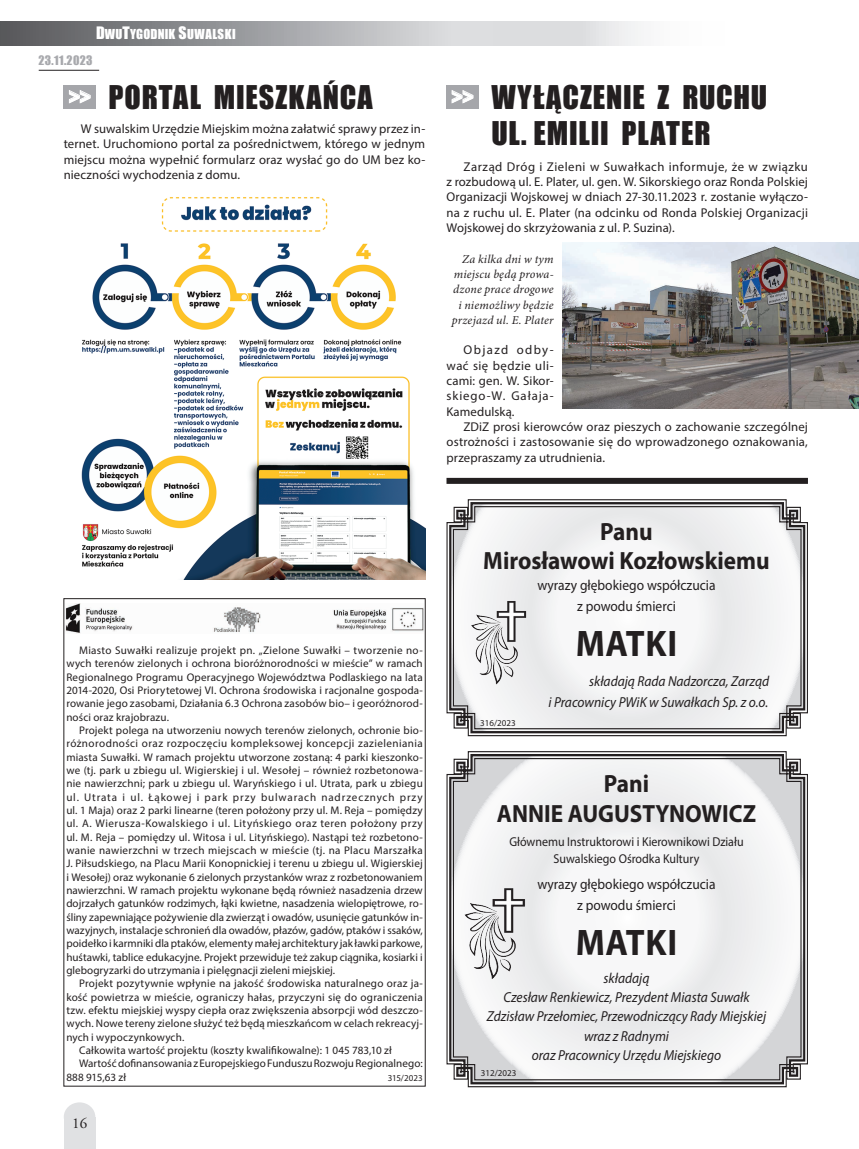
<style>
.page{position:relative;width:859px;height:1149px;background:#fff}
.page>*{position:absolute;margin:0;border:0;box-sizing:border-box;transform-origin:0 0}
.t1{font:700 37.05px "Myriad Pro";color:#231f20;scale:.93 1}
.t2{font:30px/36px "Impact";letter-spacing:.03em;color:#231f20}
.t3{font:700 24.9px/29px "Myriad Pro";color:#231f20;text-align:center;scale:.93 1}
.t4{font:24.45px "Impact";color:#fff;scale:.87 1}
.t5{font:15px "Adobe Garamond Pro";color:#231f20}
.t6{font:italic 14.55px/19.4px "Myriad Pro";color:#231f20;text-align:center;scale:.93 1}
.t7{font:14.55px/21px "Myriad Pro";color:#231f20;text-align:center;scale:.93 1}
.t8{font:12.9px/17.7px "Myriad Pro";color:#231f20;text-align:center;scale:.93 1}
.t9{font:12.75px/15.3px "Myriad Pro";letter-spacing:.01em;color:#231f20;text-align:justify}
.t10{font:12.6px "Impact";letter-spacing:.015em;color:#fff}
.t11{font:italic 12px/15.3px "Minion Pro";letter-spacing:.015em;color:#231f20;text-align:right}
.t12{font:12px "Impact";letter-spacing:.03em;color:#a8a9ad}
.t13{font:11.1px/13.4px "Myriad Pro";letter-spacing:.015em;color:#231f20;text-align:justify}
.t14{font:9px "Myriad Pro";color:#231f20}
.s1{font-size:15.75px}
</style>
<div class="page">
<hr style="left:39px;top:70px;width:60px;height:1px;background:#231f20">
<div style="left:64px;top:1101px;width:31px;height:29px;background:#e0e1e3;border-radius:50%"></div>
<div style="left:64px;top:1116px;width:31px;height:32px;background:#e0e1e3"></div>
<svg style="left:0;top:21px;width:641px;height:24px;background:#acadb0"></svg>
<svg style="left:448px;top:752px;width:358px;height:333px"></svg>
<svg style="left:452px;top:757px;width:350px;height:323px"></svg>
<img style="left:462px;top:886px;width:64px;height:94px">
<img style="left:66px;top:603px;width:357px;height:30px">
<svg style="left:446px;top:499px;width:362px;height:237px"></svg>
<svg style="left:448px;top:500px;width:358px;height:234px"></svg>
<svg style="left:452px;top:505px;width:350px;height:224px"></svg>
<img style="left:469px;top:600px;width:58px;height:86px">
<img style="left:81px;top:197px;width:344px;height:382px">
<div style="left:446px;top:477px;width:362px;height:6px;background:#231f20"></div>
<div style="left:446px;top:85px;width:33px;height:24px;background:#a5a6aa"></div>
<svg style="left:452px;top:90px;width:21px;height:13px"></svg>
<div style="left:64px;top:85px;width:32px;height:24px;background:#a5a6aa"></div>
<svg style="left:69px;top:90px;width:21px;height:13px"></svg>
<img style="left:562px;top:242px;width:297px;height:166px">
<p class="t10" style="left:96px;top:25px;width:141px"><span class="s1">D</span>WU<span class="s1">T</span>YGODNIK <span class="s1">S</span>UWALSKI</p>
<p class="t12" style="left:38px;top:51px;width:56px">23.11.2023</p>
<h2 class="t2" style="left:109px;top:78px;width:265px">PORTAL MIESZKAŃCA</h2>
<h3 class="t4" style="left:451px;top:78px;width:27px">&gt;&gt;</h3>
<p class="t9" style="left:64px;top:121px;width:363px;text-indent:17px">W suwalskim Urzędzie Miejskim można załatwić sprawy przez in&shy;ternet. Uruchomiono portal za pośrednictwem, którego w jednym miejscu można wypełnić formularz oraz wysłać go do UM bez ko&shy;nieczności wychodzenia z domu.</p>
<h2 class="t2" style="left:491px;top:78px;width:277px">WYŁĄCZENIE Z RUCHU<br>UL. EMILII PLATER</h2>
<p class="t9" style="left:446px;top:158px;width:363px;text-indent:17px">Zarząd Dróg i Zieleni w Suwałkach informuje, że w związku z rozbudową ul. E. Plater, ul. gen. W. Sikorskiego oraz Ronda Polskiej Organizacji Wojskowej w dniach 27-30.11.2023 r. zostanie wyłączo&shy;na z ruchu ul. E. Plater (na odcinku od Ronda Polskiej Organizacji Wojskowej do skrzyżowania z ul. P. Suzina).</p>
<p class="t11" style="left:452px;top:251px;width:103px">Za kilka dni w tym miejscu będą prowa&shy;dzone prace drogowe i niemożliwy będzie przejazd ul. E. Plater</p>
<p class="t9" style="left:446px;top:342px;width:109px;text-indent:17px">Objazd odby&shy;wać się będzie uli&shy;cami: gen. W. Sikor&shy;skiego-W. Gałaja-Kamedulską.</p>
<p class="t9" style="left:446px;top:419px;width:363px;text-indent:17px">ZDiZ prosi kierowców oraz pieszych o zachowanie szczególnej ostrożności i zastosowanie się do wprowadzonego oznakowania, przepraszamy za utrudnienia.</p>
<h3 class="t4" style="left:69px;top:78px;width:27px">&gt;&gt;</h3>
<p class="t13" style="left:66px;top:643px;width:358px;text-indent:13px">Miasto Suwałki realizuje projekt pn. „Zielone Suwałki – tworzenie no&shy;wych terenów zielonych i ochrona bioróżnorodności w mieście” w ramach Regionalnego Programu Operacyjnego Województwa Podlaskiego na lata 2014-2020, Osi Priorytetowej VI. Ochrona środowiska i racjonalne gospoda&shy;rowanie jego zasobami, Działania 6.3 Ochrona zasobów bio– i georóżnorod&shy;ności oraz krajobrazu.</p>
<p class="t13" style="left:66px;top:723px;width:358px;text-indent:13px">Projekt polega na utworzeniu nowych terenów zielonych, ochronie bio&shy;różnorodności oraz rozpoczęciu kompleksowej koncepcji zazieleniania miasta Suwałki. W ramach projektu utworzone zostaną: 4 parki kieszonko&shy;we (tj. park u zbiegu ul. Wigierskiej i ul. Wesołej – również rozbetonowa&shy;nie nawierzchni; park u zbiegu ul. Waryńskiego i ul. Utrata, park u zbiegu ul. Utrata i ul. Łąkowej i park przy bulwarach nadrzecznych przy ul. 1 Maja) oraz 2 parki linearne (teren położony przy ul. M. Reja – pomiędzy ul. A. Wierusza-Kowalskiego i ul. Lityńskiego oraz teren położony przy ul. M. Reja – pomiędzy ul. Witosa i ul. Lityńskiego). Nastąpi też rozbetono&shy;wanie nawierzchni w trzech miejscach w mieście (tj. na Placu Marszałka J. Piłsudskiego, na Placu Marii Konopnickiej i terenu u zbiegu ul. Wigierskiej i Wesołej) oraz wykonanie 6 zielonych przystanków wraz z rozbetonowaniem nawierzchni. W ramach projektu wykonane będą również nasadzenia drzew dojrzałych gatunków rodzimych, łąki kwietne, nasadzenia wielopiętrowe, ro&shy;śliny zapewniające pożywienie dla zwierząt i owadów, usunięcie gatunków in&shy;wazyjnych, instalacje schronień dla owadów, płazów, gadów, ptaków i ssaków, poidełko i karmniki dla ptaków, elementy małej architektury jak ławki parkowe, huśtawki, tablice edukacyjne. Projekt przewiduje też zakup ciągnika, kosiarki i glebogryzarki do utrzymania i pielęgnacji zieleni miejskiej.</p>
<p class="t13" style="left:79px;top:976px;width:345px">Projekt pozytywnie wpłynie na jakość środowiska naturalnego oraz ja-</p>
<p class="t13" style="left:66px;top:989px;width:358px">kość powietrza w mieście, ograniczy hałas, przyczyni się do ograniczenia</p>
<p class="t13" style="left:66px;top:1003px;width:358px">tzw. efektu miejskiej wyspy ciepła oraz zwiększenia absorpcji wód deszczo-</p>
<p class="t13" style="left:66px;top:1016px;width:358px">wych. Nowe tereny zielone służyć też będą mieszkańcom w celach rekreacyj-</p>
<p class="t13" style="left:66px;top:1029px;width:119px">nych i wypoczynkowych.</p>
<p class="t13" style="left:79px;top:1043px;width:314px">Całkowita wartość projektu (koszty kwalifikowalne): 1 045 783,10 zł</p>
<p class="t13" style="left:79px;top:1056px;width:345px">Wartość dofinansowania z Europejskiego Funduszu Rozwoju Regionalnego:</p>
<p class="t13" style="left:66px;top:1069px;width:61px">888 915,63 zł</p>
<p class="t14" style="left:388px;top:1071px;width:36px">315/2023</p>
<h3 class="t5" style="left:72px;top:1113px;width:16px">16</h3>
<h3 class="t3" style="left:483px;top:516px;width:309px">Panu<br>Mirosławowi Kozłowskiemu</h3>
<h3 class="t7" style="left:537px;top:574px;width:193px">wyrazy głębokiego współczucia z powodu śmierci</h3>
<h1 class="t1" style="left:576px;top:619px;width:22px">MATKI</h1>
<h3 class="t6" style="left:549px;top:670px;width:239px;line-height:21px;text-align:right">składają Rada Nadzorcza, Zarząd<br>i Pracownicy PWiK w Suwałkach Sp. z o.o.</h3>
<p class="t14" style="left:480px;top:716px;width:37px">316/2023</p>
<h3 class="t3" style="left:604px;top:767px;width:50px">Pani</h3>
<h3 class="t3" style="left:497px;top:797px;width:15px">ANNIE</h3>
<h3 class="t3" style="left:568px;top:797px;width:97px">AUGUSTYNOWICZ</h3>
<p class="t8" style="left:509px;top:832px;width:253px">Głównemu Instruktorowi i Kierownikowi Działu<br>Suwalskiego Ośrodka Kultury</p>
<h3 class="t7" style="left:537px;top:873px;width:193px">wyrazy głębokiego współczucia z powodu śmierci</h3>
<h1 class="t1" style="left:576px;top:918px;width:22px">MATKI</h1>
<h3 class="t6" style="left:487px;top:967px;width:302px">składają<br>Czesław Renkiewicz, Prezydent Miasta Suwałk<br>Zdzisław Przełomiec, Przewodniczący Rady Miejskiej wraz z Radnymi<br>oraz Pracownicy Urzędu Miejskiego</h3>
<p class="t14" style="left:481px;top:1066px;width:37px">312/2023</p>
</div>
